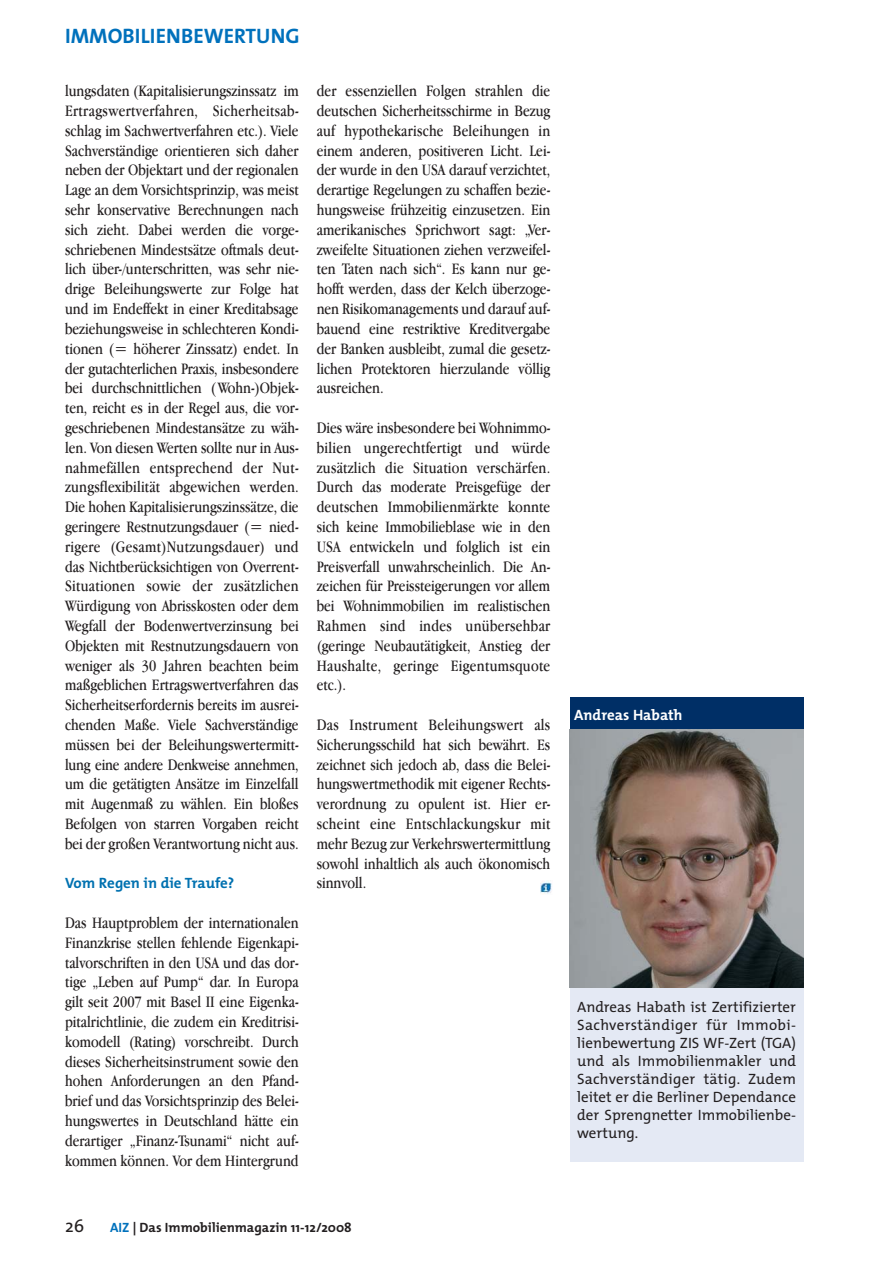
<style>
.page{position:relative;width:893px;height:1263px;background:#fff}
.page>*{position:absolute;margin:0;border:0;box-sizing:border-box;transform-origin:0 0}
.t1{font:700 21px "The Mix";color:#0071bc}
.t2{font:18px "The Mix";color:#231f20}
.t3{font:16.5px/19.8px "Apple Garamond";color:#231f20;text-align:justify}
.t4{font:15px/18px "The Mix";color:#231f20;text-align:justify}
.t5{font:700 15px "The Mix";letter-spacing:-.005em;color:#0071b0}
.t6{font:700 15px "The Mix";color:#fff}
.t7{font:700 13.5px "The Mix";color:#231f20}
.s1{color:#0071bc}
</style>
<div class="page">
<div style="left:570px;top:982px;width:233px;height:180px;background:#e4e9f4"></div>
<div style="left:570px;top:697px;width:234px;height:34px;background:#002f66"></div>
<img style="left:570px;top:729px;width:234px;height:259px">
<img style="left:541px;top:880px;width:11px;height:14px">
<p class="t1" style="left:65px;top:28px;width:236px">IMMOBILIENBEWERTUNG</p>
<p class="t3" style="left:65px;top:82px;width:235px">lungsdaten (Kapitalisierungszinssatz im Ertragswertverfahren, Sicherheitsab&shy;schlag im Sachwertverfahren etc.). Viele Sachverständige orientieren sich daher neben der Objektart und der regionalen Lage an dem Vorsichtsprinzip, was meist sehr konservative Berechnungen nach sich zieht. Dabei werden die vorge&shy;schriebenen Mindestsätze oftmals deut&shy;lich über-/unterschritten, was sehr nie&shy;drige Beleihungswerte zur Folge hat und im Endeffekt in einer Kreditabsage beziehungsweise in schlechteren Kondi&shy;tionen (= höherer Zinssatz) endet. In der gutachterlichen Praxis, insbesondere bei durchschnittlichen (Wohn-)Objek&shy;ten, reicht es in der Regel aus, die vor&shy;geschriebenen Mindestansätze zu wäh&shy;len. Von diesen Werten sollte nur in Aus&shy;nahmefällen entsprechend der Nut&shy;zungsflexibilität abgewichen werden.<br>Die hohen Kapitalisierungszinssätze, die geringere Restnutzungsdauer (= nied&shy;rigere (Gesamt)Nutzungsdauer) und das Nichtberücksichtigen von Overrent-Situationen sowie der zusätzlichen Würdigung von Abrisskosten oder dem Wegfall der Bodenwertverzinsung bei Objekten mit Restnutzungsdauern von weniger als 30 Jahren beachten beim maßgeblichen Ertragswertverfahren das Sicherheitserfordernis bereits im ausrei&shy;chenden Maße. Viele Sachverständige müssen bei der Beleihungswertermitt&shy;lung eine andere Denkweise annehmen, um die getätigten Ansätze im Einzelfall mit Augenmaß zu wählen. Ein bloßes Befolgen von starren Vorgaben reicht bei der großen Verantwortung nicht aus.</p>
<p class="t5" style="left:65px;top:878px;width:171px">Vom Regen in die Traufe?</p>
<p class="t3" style="left:65px;top:914px;width:235px">Das Hauptproblem der internationalen Finanzkrise stellen fehlende Eigenkapi&shy;talvorschriften in den USA und das dor&shy;tige „Leben auf Pump“ dar. In Europa gilt seit 2007 mit Basel II eine Eigenka&shy;pitalrichtlinie, die zudem ein Kreditrisi&shy;komodell (Rating) vorschreibt. Durch dieses Sicherheitsinstrument sowie den hohen Anforderungen an den Pfand&shy;brief und das Vorsichtsprinzip des Belei&shy;hungswertes in Deutschland hätte ein derartiger „Finanz-Tsunami“ nicht auf&shy;kommen können. Vor dem Hintergrund</p>
<p class="t3" style="left:317px;top:82px;width:235px">der essenziellen Folgen strahlen die deutschen Sicherheitsschirme in Bezug auf hypothekarische Beleihungen in einem anderen, positiveren Licht. Lei&shy;der wurde in den USA darauf verzichtet, derartige Regelungen zu schaffen bezie&shy;hungsweise frühzeitig einzusetzen. Ein amerikanisches Sprichwort sagt: „Ver&shy;zweifelte Situationen ziehen verzweifel&shy;ten Taten nach sich“. Es kann nur ge&shy;hofft werden, dass der Kelch überzoge&shy;nen Risikomanagements und darauf auf&shy;bauend eine restriktive Kreditvergabe der Banken ausbleibt, zumal die gesetz&shy;lichen Protektoren hierzulande völlig ausreichen.</p>
<p class="t3" style="left:317px;top:419px;width:235px">Dies wäre insbesondere bei Wohnimmo&shy;bilien ungerechtfertigt und würde zusätzlich die Situation verschärfen.<br>Durch das moderate Preisgefüge der deutschen Immobilienmärkte konnte sich keine Immobilieblase wie in den USA entwickeln und folglich ist ein Preisverfall unwahrscheinlich. Die An&shy;zeichen für Preissteigerungen vor allem bei Wohnimmobilien im realistischen Rahmen sind indes unübersehbar (geringe Neubautätigkeit, Anstieg der Haushalte, geringe Eigentumsquote etc.).</p>
<p class="t3" style="left:317px;top:716px;width:235px">Das Instrument Beleihungswert als Sicherungsschild hat sich bewährt. Es zeichnet sich jedoch ab, dass die Belei&shy;hungswertmethodik mit eigener Rechts&shy;verordnung zu opulent ist. Hier er&shy;scheint eine Entschlackungskur mit mehr Bezug zur Verkehrswertermittlung sowohl inhaltlich als auch ökonomisch sinnvoll.</p>
<p class="t2" style="left:65px;top:1219px;width:21px">26</p>
<p class="t7" style="left:110px;top:1223px;width:243px"><span class="s1">AIZ</span> | Das Immobilienmagazin 11-12/2008</p>
<p class="t6" style="left:574px;top:709px;width:110px">Andreas Habath</p>
<p class="t4" style="left:577px;top:999px;width:220px">Andreas Habath ist Zertifizierter Sachverständiger für Immobi&shy;lienbewertung ZIS WF-Zert (TGA) und als Immobilienmakler und Sachverständiger tätig. Zudem leitet er die Berliner Dependance der Sprengnetter Immobilienbe&shy;wertung.</p>
</div>
